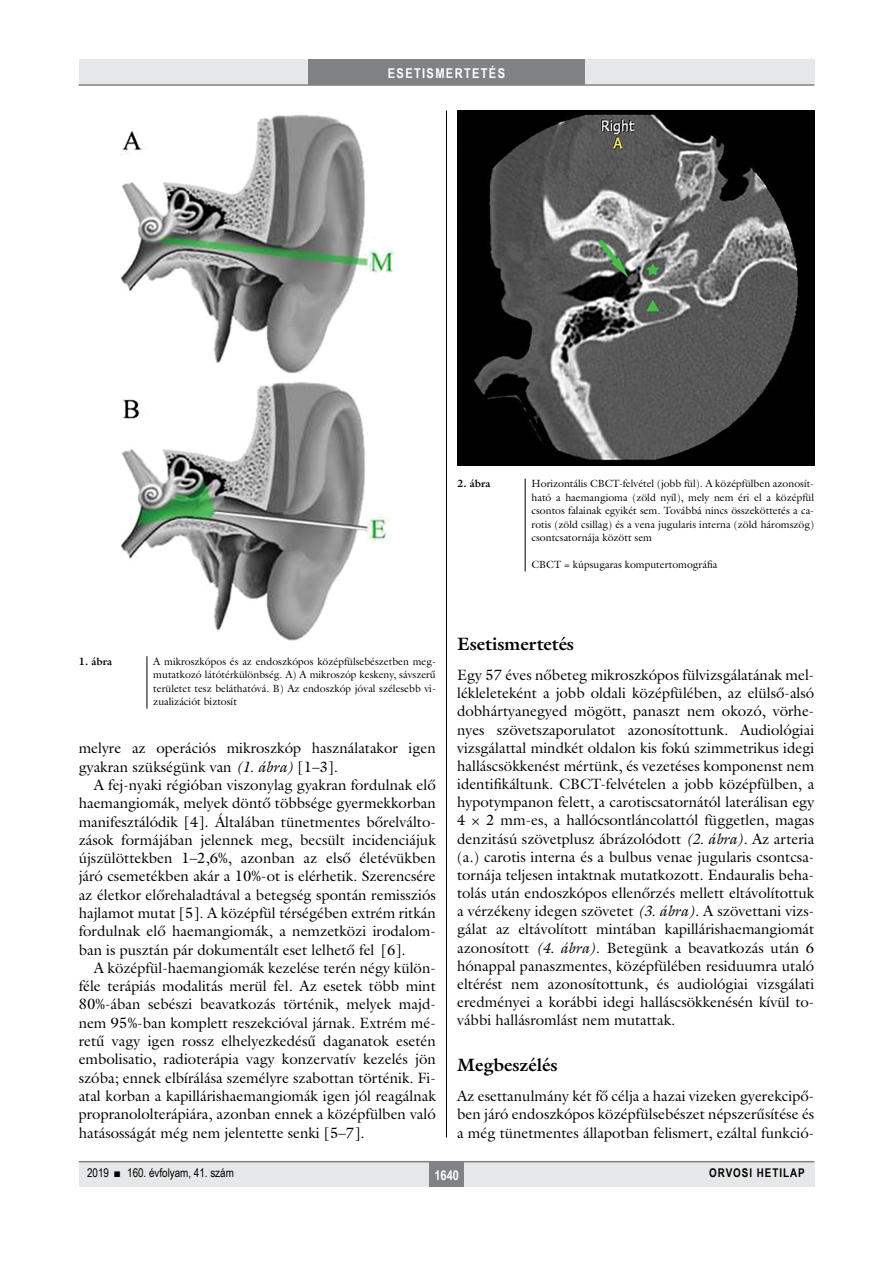
<style>
.page{position:relative;width:893px;height:1263px;background:#fff}
.page>*{position:absolute;margin:0;border:0;box-sizing:border-box;transform-origin:0 0}
.alcimbold{font:700 18px "Galliard Reg";color:#000}
.Body_tompa{font:15px/18.1px "Galliard Reg";color:#000;text-align:justify}
.Body_Text{font:15px/18.3px "Galliard Reg";color:#000;text-align:justify}
.t1{font:700 13.5px "Arial Narrow";letter-spacing:.1em;color:#fff}
.t2{font:12px "Arial Narrow";color:#000}
.t3{font:700 12px "Arial Narrow";letter-spacing:.08em;color:#000}
.kepalairas2{font:10.5px/13.5px "Galliard Reg";color:#000;text-align:justify}
.kepalairas1{font:700 10.5px "Galliard Reg";color:#000}
.s1{font-style:italic}
</style>
<div class="page">
<div style="left:79px;top:1161px;width:735px;height:25px;background:#e6e7e8"></div>
<hr style="left:79px;top:1161px;width:735px;height:1px;background:#808285">
<div style="left:430px;top:1161px;width:34px;height:25px;background:#808285"></div>
<div style="left:79px;top:60px;width:735px;height:25px;background:#e6e7e8"></div>
<div style="left:308px;top:60px;width:277px;height:25px;background:#808285"></div>
<hr style="left:79px;top:84px;width:735px;height:2px;background:#808285">
<hr style="left:446px;top:111px;width:1px;height:1026px;background:#000">
<img style="left:120px;top:114px;width:275px;height:527px">
<hr style="left:147px;top:656px;width:1px;height:53px;background:#000">
<hr style="left:525px;top:479px;width:1px;height:92px;background:#000">
<img style="left:457px;top:111px;width:357px;height:355px">
<p class="t1" style="left:388px;top:63px;width:119px">ESETISMERTETÉS</p>
<p class="kepalairas1" style="left:457px;top:477px;width:35px">2. ábra</p>
<p class="kepalairas2" style="left:531px;top:477px;width:284px">Horizontális CBCT-felvétel (jobb fül). A középfülben azonosít&shy;ható a haemangioma (zöld nyíl), mely nem éri el a középfül csontos falainak egyikét sem. Továbbá nincs összeköttetés a ca&shy;rotis (zöld csillag) és a vena jugularis interna (zöld háromszög) csontcsatornája között sem</p>
<p class="kepalairas2" style="left:531px;top:558px;width:187px">CBCT = kúpsugaras komputertomográfia</p>
<p class="kepalairas1" style="left:79px;top:654px;width:35px">1. ábra</p>
<p class="kepalairas2" style="left:153px;top:654px;width:284px">A mikroszkópos és az endoszkópos középfülsebészetben meg&shy;mutatkozó látótérkülönbség. A) A mikroszóp keskeny, sávszerű területet tesz beláthatóvá. B) Az endoszkóp jóval szélesebb vi&shy;zualizációt biztosít</p>
<p class="Body_tompa" style="left:79px;top:739px;width:359px">melyre az operációs mikroszkóp használatakor igen gyakran szükségünk van <span class="s1">(1. ábra)</span> [1–3].</p>
<p class="Body_Text" style="left:79px;top:775px;width:359px;text-indent:15px">A fej-nyaki régióban viszonylag gyakran fordulnak elő haemangiomák, melyek döntő többsége gyermekkorban manifesztálódik [4]. Általában tünetmentes bőrelválto&shy;zások formájában jelennek meg, becsült incidenciájuk újszülöttekben 1–2,6%, azonban az első életévükben járó csemetékben akár a 10%-ot is elérhetik. Szerencsére az életkor előrehaladtával a betegség spontán remissziós hajlamot mutat [5]. A középfül térségében extrém ritkán fordulnak elő haemangiomák, a nemzetközi irodalom&shy;ban is pusztán pár dokumentált eset lelhető fel [6].</p>
<p class="Body_Text" style="left:79px;top:958px;width:359px;text-indent:15px">A középfül-haemangiomák kezelése terén négy külön&shy;féle terápiás modalitás merül fel. Az esetek több mint 80%-ában sebészi beavatkozás történik, melyek majd&shy;nem 95%-ban komplett reszekcióval járnak. Extrém mé&shy;retű vagy igen rossz elhelyezkedésű daganatok esetén embolisatio, radioterápia vagy konzervatív kezelés jön szóba; ennek elbírálása személyre szabottan történik. Fi&shy;atal korban a kapillárishaemangiomák igen jól reagálnak propranololterápiára, azonban ennek a középfülben való hatásosságát még nem jelentette senki [5–7].</p>
<p class="alcimbold" style="left:457px;top:632px;width:119px">Esetismertetés</p>
<p class="Body_tompa" style="left:457px;top:666px;width:359px">Egy 57 éves nőbeteg mikroszkópos fülvizsgálatának mel&shy;lékleleteként a jobb oldali középfülében, az elülső-alsó dobhártyanegyed mögött, panaszt nem okozó, vörhe&shy;nyes szövetszaporulatot azonosítottunk. Audiológiai vizsgálattal mindkét oldalon kis fokú szimmetrikus idegi halláscsökkenést mértünk, és vezetéses komponenst nem identifikáltunk. CBCT-felvételen a jobb középfülben, a hypotympanon felett, a carotiscsatornától laterálisan egy 4 × 2 mm-es, a hallócsontláncolattól független, magas denzitású szövetplusz ábrázolódott <span class="s1">(2. ábra).</span> Az arteria (a.) carotis interna és a bulbus venae jugularis csontcsa&shy;tornája teljesen intaktnak mutatkozott. Endauralis beha&shy;tolás után endoszkópos ellenőrzés mellett eltávolítottuk a vérzékeny idegen szövetet <span class="s1">(3. ábra)</span>. A szövettani vizs&shy;gálat az eltávolított mintában kapillárishaemangiomát azonosított <span class="s1">(4. ábra)</span>. Betegünk a beavatkozás után 6 hónappal panaszmentes, középfülében residuumra utaló eltérést nem azonosítottunk, és audiológiai vizsgálati eredményei a korábbi idegi halláscsökkenésén kívül to&shy;vábbi hallásromlást nem mutattak.</p>
<p class="alcimbold" style="left:457px;top:1053px;width:102px">Megbeszélés</p>
<p class="Body_tompa" style="left:457px;top:1087px;width:359px">Az esettanulmány két fő célja a hazai vizeken gyerekcipő&shy;ben járó endoszkópos középfülsebészet népszerűsítése és a még tünetmentes állapotban felismert, ezáltal funkció-</p>
<p class="t2" style="left:87px;top:1164px;width:148px">2019 ■ 160. évfolyam, 41. szám</p>
<p class="t1" style="left:434px;top:1165px;width:26px">1640</p>
<p class="t3" style="left:709px;top:1164px;width:97px">ORVOSI HETILAP</p>
</div>
